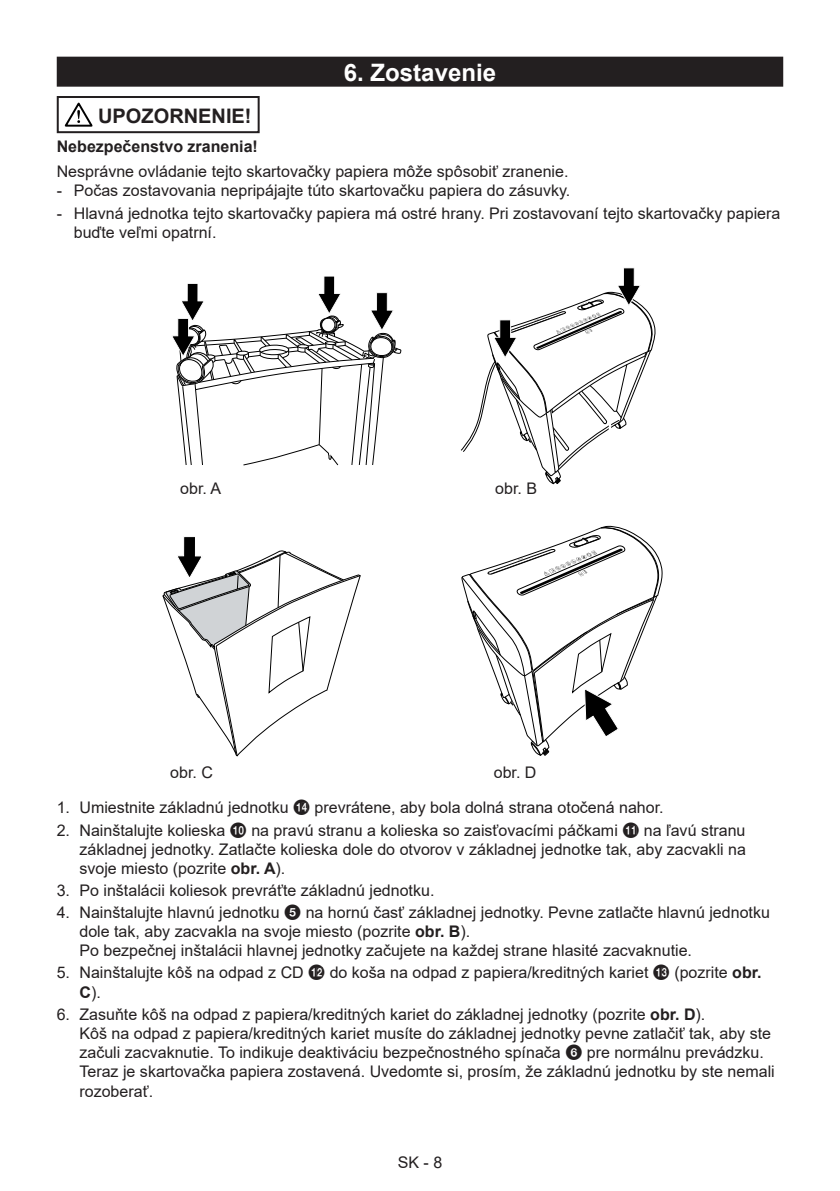
<style>
.page{position:relative;width:840px;height:1191px;background:#fff}
.page>*{position:absolute;margin:0;border:0;box-sizing:border-box;transform-origin:0 0}
.t1{font:700 24px "Arial";color:#fff}
.t2{font:700 20px "Arial";color:#231f20}
.t3{font:16px/19.2px "Arial";color:#231f20}
.t4{font:700 16px "Arial";color:#231f20}
.s1{font-family:"Zz 2"}
.s2{font-weight:700}
</style>
<div class="page">
<div style="left:57px;top:57px;width:725px;height:30px;background:#231f20"></div>
<svg style="left:64px;top:102px;width:29px;height:25px"></svg>
<div style="left:57px;top:96px;width:202px;height:37px;border:2px solid #231f20"></div>
<svg style="left:172px;top:276px;width:229px;height:189px"></svg>
<svg style="left:461px;top:267px;width:194px;height:217px"></svg>
<svg style="left:461px;top:527px;width:197px;height:228px"></svg>
<svg style="left:163px;top:536px;width:197px;height:220px"></svg>
<h1 class="t1" style="left:343px;top:59px;width:154px">6. Zostavenie</h1>
<p class="t2" style="left:98px;top:105px;width:155px">UPOZORNENIE!</p>
<p class="t4" style="left:57px;top:138px;width:202px">Nebezpečenstvo zranenia!</p>
<p class="t3" style="left:57px;top:162px;width:513px">Nesprávne ovládanie tejto skartovačky papiera môže spôsobiť zranenie.</p>
<p class="t3" style="left:57px;top:181px;width:514px">- Počas zostavovania nepripájajte túto skartovačku papiera do zásuvky.</p>
<p class="t3" style="left:74px;top:203px;width:707px;text-indent:-17px">- Hlavná jednotka tejto skartovačky papiera má ostré hrany. Pri zostavovaní tejto skartovačky papiera buďte veľmi opatrní.</p>
<p class="t3" style="left:180px;top:478px;width:42px">obr. A</p>
<p class="t3" style="left:495px;top:478px;width:43px">obr. B</p>
<p class="t3" style="left:170px;top:762px;width:44px">obr. C</p>
<p class="t3" style="left:493px;top:762px;width:44px">obr. D</p>
<p class="t3" style="left:57px;top:798px;width:608px">1. Umiestnite základnú jednotku <span class="s1">qf</span> prevrátene, aby bola dolná strana otočená nahor.</p>
<p class="t3" style="left:79px;top:820px;width:667px;text-align:justify;text-indent:-23px">2. Nainštalujte kolieska <span class="s1">0</span> na pravú stranu a kolieska so zaisťovacími páčkami <span class="s1">qa</span> na ľavú stranu základnej jednotky. Zatlačte kolieska dole do otvorov v základnej jednotke tak, aby zacvakli na svoje miesto (pozrite <span class="s2">obr. A</span>).</p>
<p class="t3" style="left:57px;top:880px;width:379px">3. Po inštalácii koliesok prevráťte základnú jednotku.</p>
<p class="t3" style="left:79px;top:903px;width:691px;text-indent:-23px">4. Nainštalujte hlavnú jednotku <span class="s1">5</span> na hornú časť základnej jednotky. Pevne zatlačte hlavnú jednotku dole tak, aby zacvakla na svoje miesto (pozrite <span class="s2">obr. B</span>).<br>Po bezpečnej inštalácii hlavnej jednotky začujete na každej strane hlasité zacvaknutie.</p>
<p class="t3" style="left:79px;top:963px;width:683px;text-indent:-23px">5. Nainštalujte kôš na odpad z CD <span class="s1">qs</span> do koša na odpad z papiera/kreditných kariet <span class="s1">qd</span> (pozrite <span class="s2">obr.<br>C</span>).</p>
<p class="t3" style="left:79px;top:1004px;width:696px;text-indent:-23px">6. Zasuňte kôš na odpad z papiera/kreditných kariet do základnej jednotky (pozrite <span class="s2">obr. D</span>).<br>Kôš na odpad z papiera/kreditných kariet musíte do základnej jednotky pevne zatlačiť tak, aby ste začuli zacvaknutie. To indikuje deaktiváciu bezpečnostného spínača <span class="s1">6</span> pre normálnu prevádzku.<br>Teraz je skartovačka papiera zostavená. Uvedomte si, prosím, že základnú jednotku by ste nemali rozoberať.</p>
<p class="t3" style="left:397px;top:1153px;width:46px">SK - 8</p>
</div>
